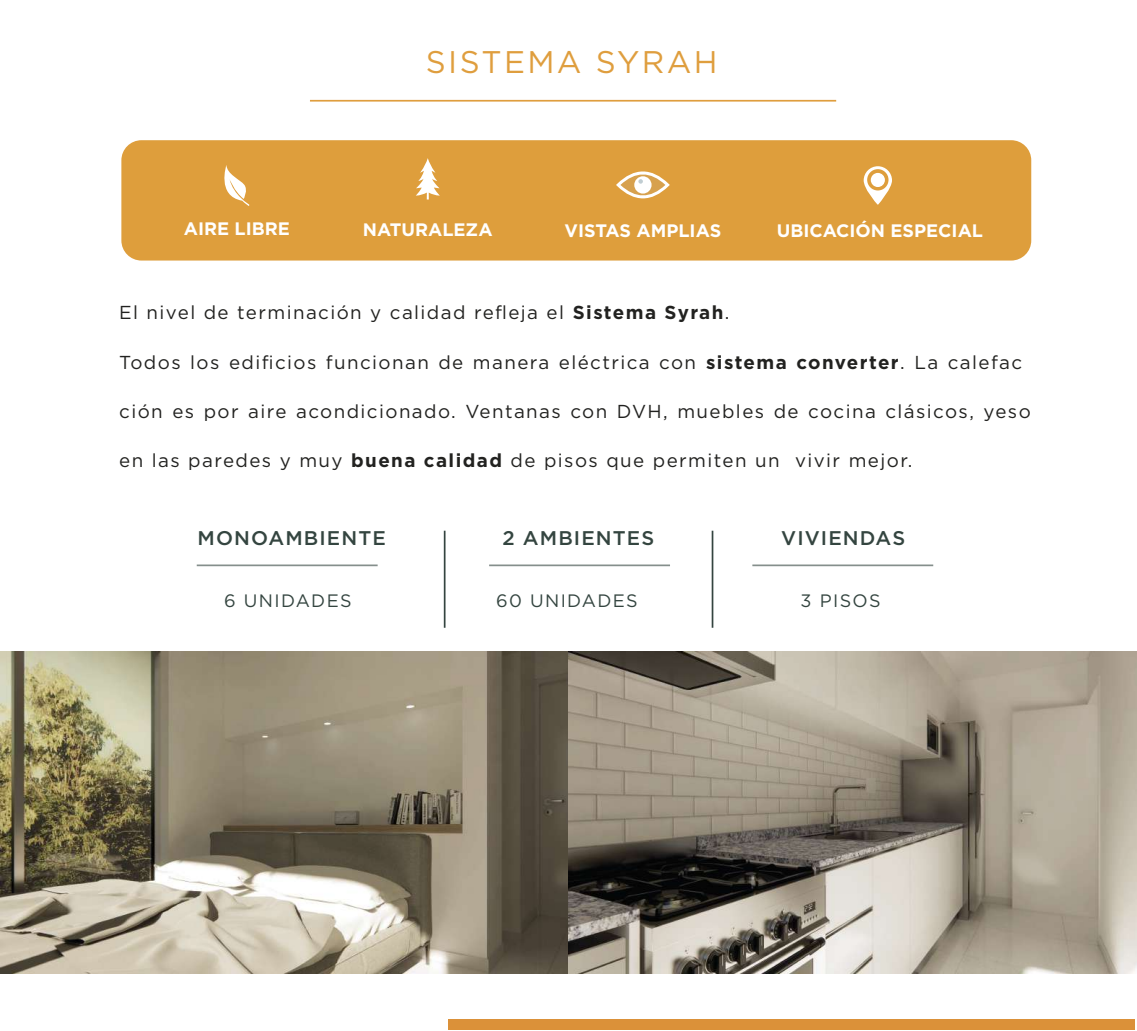
<style>
.page{position:relative;width:1137px;height:1031px;background:#fff}
.page>*{position:absolute;margin:0;border:0;box-sizing:border-box;transform-origin:0 0}
.t1{font:31.2px "Gotham Pro";letter-spacing:.075em;color:#df9e3e}
.t2{font:500 19.8px "Gotham Pro";letter-spacing:.055em;color:#344540}
.t3{font:18.75px "Gotham Pro";letter-spacing:.075em;color:#222220}
.t4{font:700 18px "Gotham";color:#fff}
.t5{font:18px "Gotham Pro";letter-spacing:.075em;color:#344540}
.s1{font-weight:700}
</style>
<div class="page">
<img style="left:0;top:651px;width:568px;height:322px">
<img style="left:568px;top:651px;width:568px;height:322px">
<div style="left:121px;top:140px;width:909px;height:120px;background:#de9e3c;border-radius:20px"></div>
<svg style="left:416px;top:158px;width:24px;height:41px"></svg>
<svg style="left:616px;top:171px;width:53px;height:27px"></svg>
<svg style="left:224px;top:165px;width:26px;height:41px"></svg>
<svg style="left:863px;top:166px;width:28px;height:39px"></svg>
<div style="left:870px;top:173px;width:14px;height:14px;background:#fff;border-radius:50%"></div>
<hr style="left:310px;top:100px;width:526px;height:2px;background:#df9e3e">
<hr style="left:197px;top:564px;width:180px;height:2px;background:#344540">
<hr style="left:489px;top:564px;width:181px;height:2px;background:#344540">
<hr style="left:752px;top:564px;width:181px;height:2px;background:#344540">
<hr style="left:443px;top:530px;width:2px;height:97px;background:#344540">
<div style="left:448px;top:1019px;width:686px;height:10px;background:#db9139"></div>
<hr style="left:711px;top:530px;width:2px;height:97px;background:#344540">
<h1 class="t1" style="left:426px;top:45px;width:293px">SISTEMA SYRAH</h1>
<p class="t4" style="left:184px;top:217px;width:108px">AIRE LIBRE</p>
<p class="t4" style="left:363px;top:217px;width:131px">NATURALEZA</p>
<p class="t4" style="left:564px;top:218px;width:158px">VISTAS AMPLIAS</p>
<p class="t4" style="left:776px;top:218px;width:208px">UBICACIÓN ESPECIAL</p>
<p class="t3" style="left:119px;top:302px;width:611px">El nivel de terminación y calidad refleja el <span class="s1">Sistema Syrah</span>.</p>
<p class="t3" style="left:119px;top:351px;width:904px">Todos los edificios funcionan de manera eléctrica con <span class="s1">sistema converter</span>. La calefac</p>
<p class="t3" style="left:119px;top:401px;width:912px">ción es por aire acondicionado. Ventanas con DVH, muebles de cocina clásicos, yeso</p>
<p class="t3" style="left:119px;top:450px;width:794px">en las paredes y muy <span class="s1">buena calidad</span> de pisos que permiten un vivir mejor.</p>
<p class="t2" style="left:197px;top:526px;width:190px">MONOAMBIENTE</p>
<p class="t2" style="left:502px;top:526px;width:153px">2 AMBIENTES</p>
<p class="t2" style="left:781px;top:526px;width:125px">VIVIENDAS</p>
<p class="t5" style="left:224px;top:590px;width:129px">6 UNIDADES</p>
<p class="t5" style="left:496px;top:590px;width:143px">60 UNIDADES</p>
<p class="t5" style="left:800px;top:590px;width:82px">3 PISOS</p>
</div>
